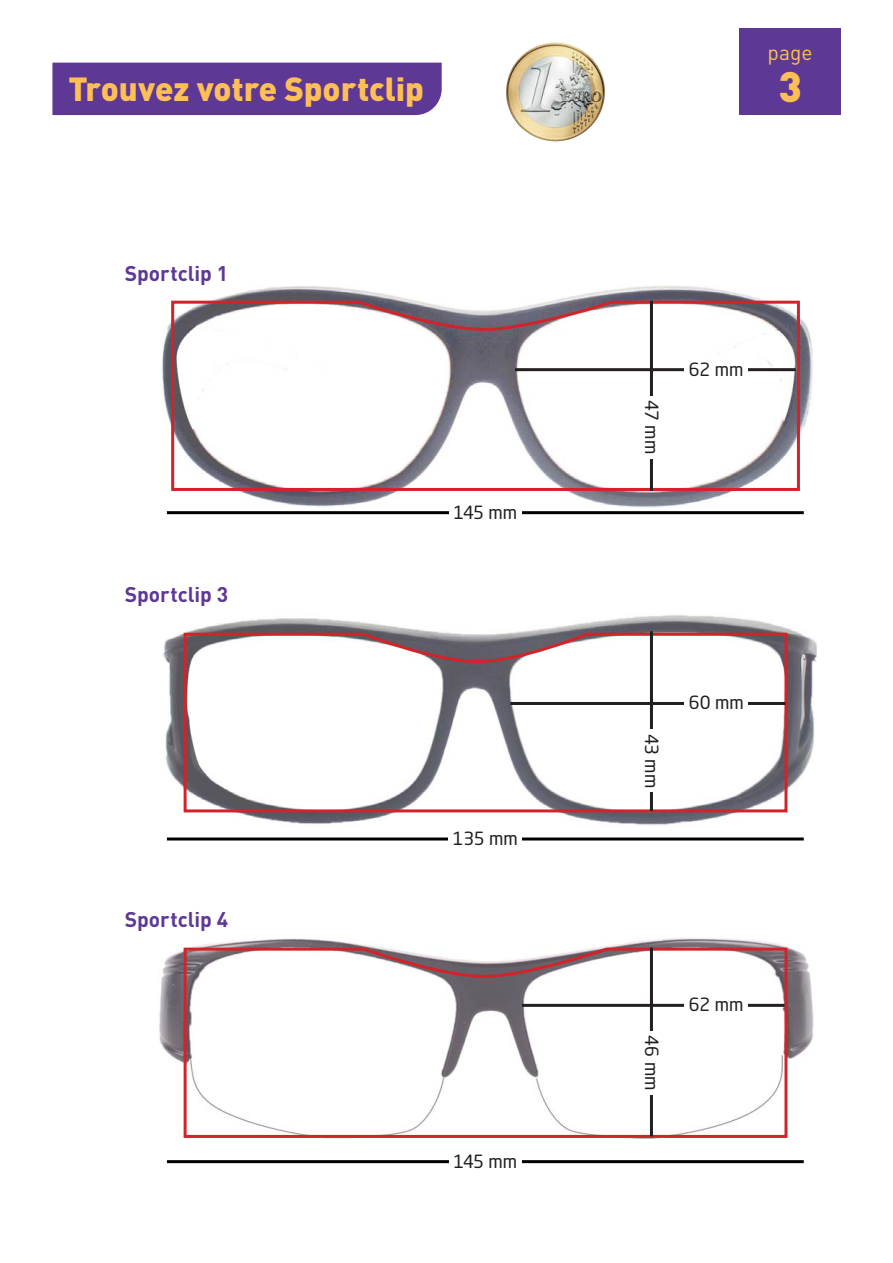
<style>
.page{position:relative;width:893px;height:1263px;background:#fff}
.page>*{position:absolute;margin:0;border:0;box-sizing:border-box;transform-origin:0 0}
.t1{font:900 42px "DIN Pro";color:#febf57}
.t2{font:900 33px "DIN Pro";letter-spacing:-.005em;color:#febf57}
.t3{font:700 21px "DIN Pro";letter-spacing:-.005em;color:#5e3895}
.t4{font:21px "DIN Pro";color:#febf57}
.t5{font:18px "Neo Sans Std";color:#231f20}
</style>
<div class="page">
<div style="left:739px;top:28px;width:101px;height:87px;background:#5e3895"></div>
<img style="left:506px;top:42px;width:99px;height:99px;border-radius:50%">
<div style="left:52px;top:63px;width:390px;height:52px;background:#5e3895"></div>
<img style="left:162px;top:286px;width:651px;height:221px">
<svg style="left:170px;top:299px;width:631px;height:193px"></svg>
<hr style="left:515px;top:368px;width:281px;height:3px;background:#231f20">
<hr style="left:650px;top:301px;width:3px;height:190px;background:#231f20">
<div style="left:641px;top:396px;width:22px;height:62px;background:#fff"></div>
<div style="left:685px;top:358px;width:63px;height:22px;background:#fff"></div>
<hr style="left:167px;top:511px;width:637px;height:3px;background:#000">
<div style="left:449px;top:501px;width:72px;height:22px;background:#fff"></div>
<img style="left:163px;top:615px;width:654px;height:210px">
<svg style="left:182px;top:631px;width:607px;height:183px"></svg>
<hr style="left:510px;top:702px;width:275px;height:3px;background:#231f20">
<hr style="left:650px;top:631px;width:3px;height:180px;background:#231f20">
<div style="left:641px;top:730px;width:22px;height:62px;background:#fff"></div>
<div style="left:684px;top:691px;width:64px;height:23px;background:#fff"></div>
<hr style="left:167px;top:838px;width:637px;height:3px;background:#000">
<div style="left:449px;top:827px;width:73px;height:22px;background:#fff"></div>
<img style="left:159px;top:938px;width:654px;height:124px">
<svg style="left:182px;top:946px;width:607px;height:193px"></svg>
<hr style="left:167px;top:1160px;width:637px;height:3px;background:#000">
<div style="left:449px;top:1150px;width:72px;height:22px;background:#fff"></div>
<hr style="left:522px;top:1004px;width:262px;height:3px;background:#231f20">
<hr style="left:650px;top:948px;width:3px;height:188px;background:#231f20">
<div style="left:641px;top:1031px;width:22px;height:64px;background:#fff"></div>
<div style="left:685px;top:993px;width:63px;height:23px;background:#fff"></div>
<p class="t4" style="left:767px;top:45px;width:46px">page</p>
<h2 class="t2" style="left:68px;top:78px;width:357px">Trouvez votre Sportclip</h2>
<h1 class="t1" style="left:778px;top:72px;width:25px">3</h1>
<p class="t3" style="left:125px;top:266px;width:105px">Sportclip 1</p>
<p class="t3" style="left:125px;top:587px;width:105px">Sportclip 3</p>
<p class="t3" style="left:125px;top:912px;width:105px">Sportclip 4</p>
<p class="t5" style="left:453px;top:504px;width:65px">145 mm</p>
<p class="t5" style="left:453px;top:830px;width:66px">135 mm</p>
<p class="t5" style="left:453px;top:1153px;width:65px">145 mm</p>
<p class="t5" style="left:660px;top:400px;width:56px;rotate:90deg">47 mm</p>
<p class="t5" style="left:689px;top:361px;width:56px">62 mm</p>
<p class="t5" style="left:660px;top:734px;width:56px;rotate:90deg">43 mm</p>
<p class="t5" style="left:689px;top:695px;width:56px">60 mm</p>
<p class="t5" style="left:660px;top:1035px;width:57px;rotate:90deg">46 mm</p>
<p class="t5" style="left:689px;top:996px;width:56px">62 mm</p>
</div>
